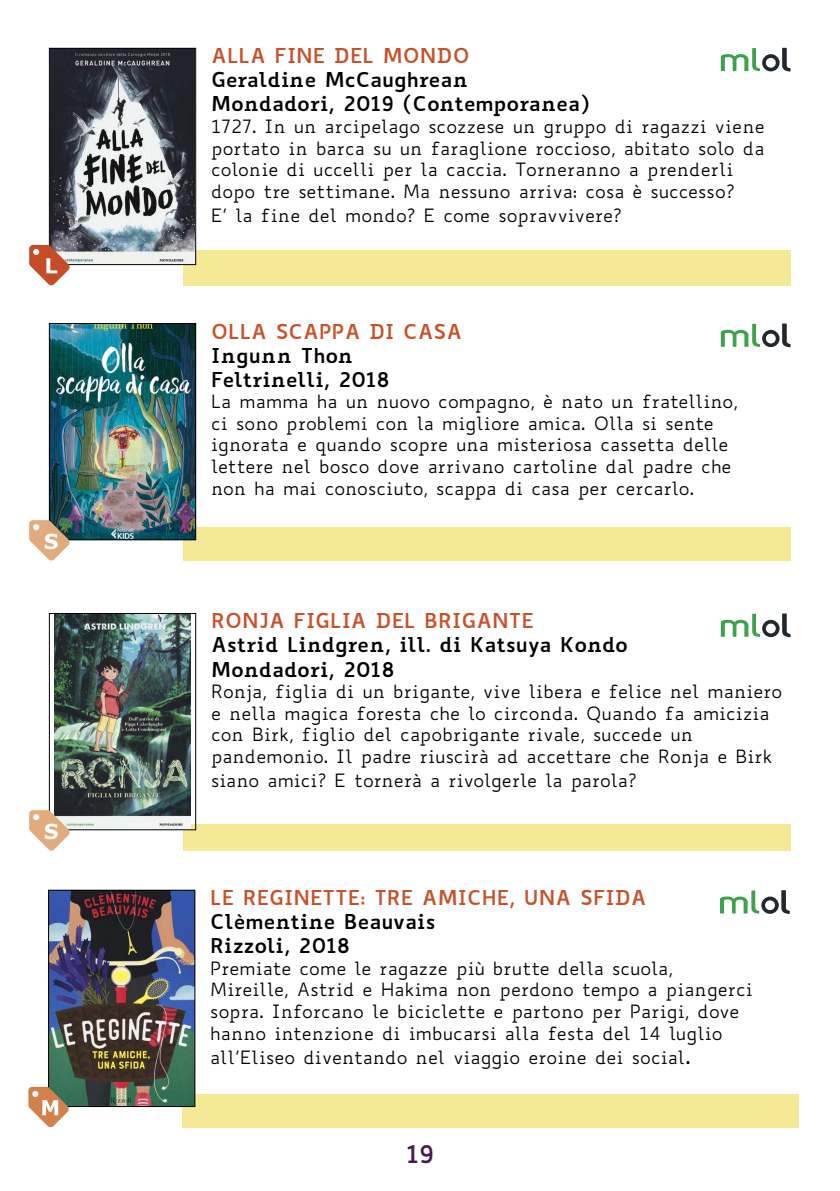
<style>
.page{position:relative;width:840px;height:1191px;background:#fff}
.page>*{position:absolute;margin:0;border:0;box-sizing:border-box;transform-origin:0 0}
.t1{font:700 24px "Biancoenero";color:#471a55}
.t2{font:700 20px/24px "Biancoenero";color:#000}
.t3{font:700 20px "Biancoenero";color:#c7522a}
.t4{font:18px/21.6px "Biancoenero";color:#000}
.s1{font-weight:700;font-size:20px}
</style>
<div class="page">
<div style="left:183px;top:250px;width:607px;height:35px;background:#f6e995"></div>
<img style="left:51px;top:50px;width:143px;height:213px">
<div style="left:49px;top:48px;width:147px;height:217px;border:1px solid #000"></div>
<div style="left:183px;top:527px;width:607px;height:33px;background:#f6e995"></div>
<img style="left:51px;top:325px;width:143px;height:213px">
<div style="left:49px;top:323px;width:147px;height:217px;border:1px solid #000"></div>
<div style="left:183px;top:824px;width:607px;height:26px;background:#f6e995"></div>
<img style="left:55px;top:615px;width:135px;height:213px">
<div style="left:49px;top:613px;width:147px;height:217px;border:1px solid #000"></div>
<svg style="left:29px;top:245px;width:40px;height:40px"></svg>
<svg style="left:29px;top:810px;width:40px;height:40px"></svg>
<svg style="left:720px;top:613px;width:70px;height:24px"></svg>
<svg style="left:720px;top:48px;width:70px;height:24px"></svg>
<svg style="left:720px;top:323px;width:70px;height:24px"></svg>
<svg style="left:29px;top:520px;width:40px;height:40px"></svg>
<div style="left:182px;top:1093px;width:615px;height:34px;background:#f6e995"></div>
<img style="left:50px;top:891px;width:143px;height:214px">
<div style="left:48px;top:889px;width:147px;height:218px;border:1px solid #000"></div>
<svg style="left:720px;top:890px;width:69px;height:24px"></svg>
<svg style="left:28px;top:1086px;width:41px;height:41px"></svg>
<p class="t3" style="left:211px;top:38px;width:260px">ALLA FINE DEL MONDO</p>
<p class="t2" style="left:211px;top:65px;width:380px">Geraldine McCaughrean<br>Mondadori, 2019 (Contemporanea)</p>
<p class="t4" style="left:211px;top:115px;width:555px">1727. In un arcipelago scozzese un gruppo di ragazzi viene portato in barca su un faraglione roccioso, abitato solo da colonie di uccelli per la caccia. Torneranno a prenderli dopo tre settimane. Ma nessuno arriva: cosa è successo?</p>
<p class="t4" style="left:211px;top:204px;width:412px">E’ la fine del mondo? E come sopravvivere?</p>
<p class="t3" style="left:211px;top:314px;width:253px">OLLA SCAPPA DI CASA</p>
<p class="t2" style="left:211px;top:341px;width:180px">Ingunn Thon<br>Feltrinelli, 2018</p>
<p class="t4" style="left:211px;top:390px;width:528px">La mamma ha un nuovo compagno, è nato un fratellino, ci sono problemi con la migliore amica. Olla si sente ignorata e quando scopre una misteriosa cassetta delle lettere nel bosco dove arrivano cartoline dal padre che non ha mai conosciuto, scappa di casa per cercarlo.</p>
<p class="t3" style="left:211px;top:603px;width:324px">RONJA FIGLIA DEL BRIGANTE</p>
<p class="t2" style="left:211px;top:630px;width:418px">Astrid Lindgren, ill. di Katsuya Kondo<br>Mondadori, 2018</p>
<p class="t4" style="left:211px;top:680px;width:572px">Ronja, figlia di un brigante, vive libera e felice nel maniero e nella magica foresta che lo circonda. Quando fa amicizia con Birk, figlio del capobrigante rivale, succede un pandemonio. Il padre riuscirà ad accettare che Ronja e Birk</p>
<p class="t4" style="left:211px;top:769px;width:427px">siano amici? E tornerà a rivolgerle la parola?</p>
<p class="t3" style="left:210px;top:880px;width:438px">LE REGINETTE: TRE AMICHE, UNA SFIDA</p>
<p class="t2" style="left:210px;top:907px;width:226px">Clèmentine Beauvais<br>Rizzoli, 2018</p>
<p class="t4" style="left:210px;top:957px;width:544px">Premiate come le ragazze più brutte della scuola, Mireille, Astrid e Hakima non perdono tempo a piangerci sopra. Inforcano le biciclette e partono per Parigi, dove hanno intenzione di imbucarsi alla festa del 14 luglio</p>
<p class="t4" style="left:210px;top:1046px;width:481px">all’Eliseo diventando nel viaggio eroine dei social<span class="s1">.</span></p>
<h1 class="t1" style="left:405px;top:1132px;width:30px">19</h1>
</div>
